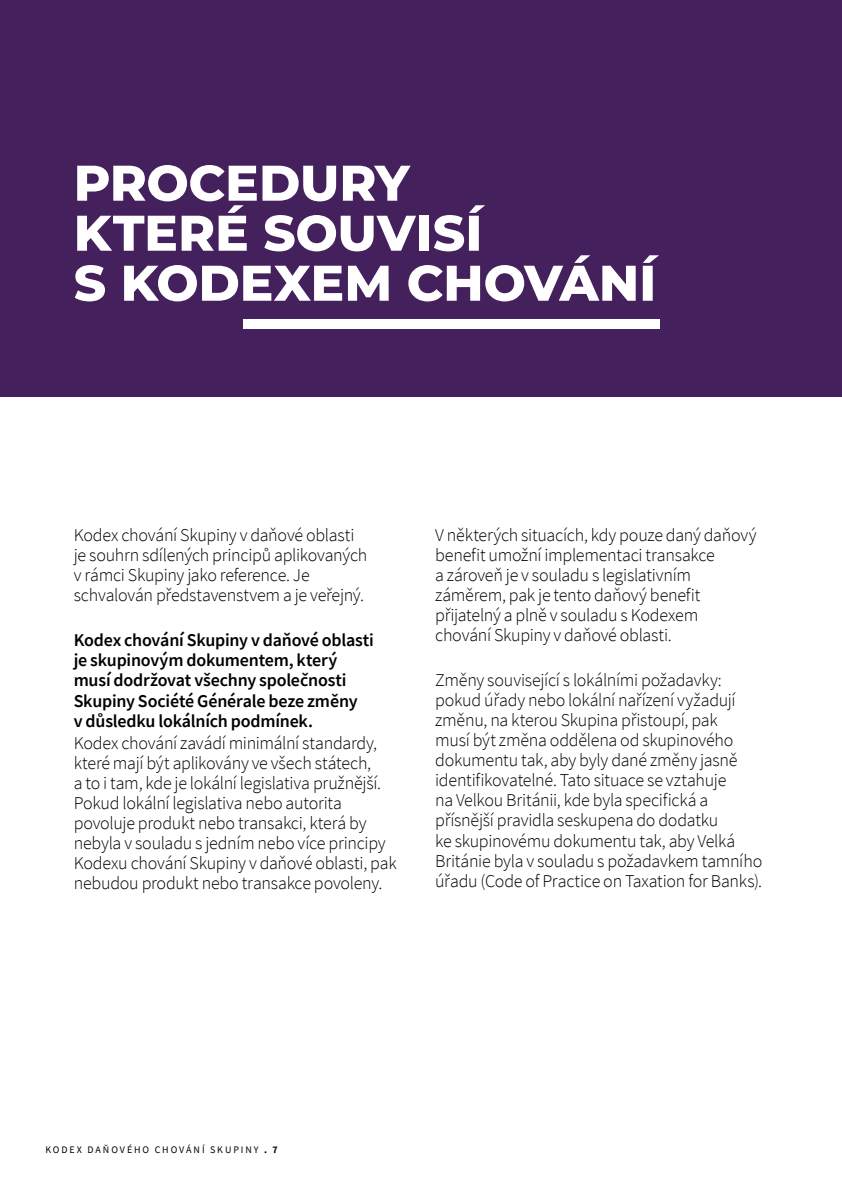
<style>
.page{position:relative;width:842px;height:1191px;background:#fff}
.page>*{position:absolute;margin:0;border:0;box-sizing:border-box;transform-origin:0 0}
.t1{font:800 50px/50px "Montserrat";color:#fff}
.t2{font:300 18px/20px "Source Sans Pro";letter-spacing:-.015em;color:#000}
.t3{font:600 18px/20px "Source Sans Pro";letter-spacing:-.01em;color:#000}
.t4{font:10px "Source Sans Pro";letter-spacing:.19em;color:#000}
.s1{font-weight:700}
</style>
<div class="page">
<div style="left:0;top:0;width:842px;height:397px;background:#44215c"></div>
<div style="left:243px;top:319px;width:416px;height:10px;background:#fff"></div>
<h1 class="t1" style="left:74px;top:155px;width:584px">PROCEDURY<br>KTERÉ SOUVISÍ<br>S KODEXEM CHOVÁNÍ</h1>
<p class="t2" style="left:74px;top:525px;width:295px">Kodex chování Skupiny v daňové oblasti je souhrn sdílených principů aplikovaných v rámci Skupiny jako reference. Je schvalován představenstvem a je veřejný.</p>
<p class="t3" style="left:74px;top:630px;width:302px">Kodex chování Skupiny v daňové oblasti je skupinovým dokumentem, který musí dodržovat všechny společnosti Skupiny Société Générale beze změny<br>v důsledku lokálních podmínek.</p>
<p class="t2" style="left:74px;top:733px;width:324px">Kodex chování zavádí minimální standardy, které mají být aplikovány ve všech státech,<br>a to i tam, kde je lokální legislativa pružnější.<br>Pokud lokální legislativa nebo autorita povoluje produkt nebo transakci, která by nebyla v souladu s jedním nebo více principy Kodexu chování Skupiny v daňové oblasti, pak nebudou produkt nebo transakce povoleny.</p>
<p class="t2" style="left:435px;top:525px;width:323px">V některých situacích, kdy pouze daný daňový benefit umožní implementaci transakce<br>a zároveň je v souladu s legislativním záměrem, pak je tento daňový benefit přijatelný a plně v souladu s Kodexem chování Skupiny v daňové oblasti.</p>
<p class="t2" style="left:435px;top:670px;width:329px">Změny související s lokálními požadavky: pokud úřady nebo lokální nařízení vyžadují změnu, na kterou Skupina přistoupí, pak<br>musí být změna oddělena od skupinového dokumentu tak, aby byly dané změny jasně identifikovatelné. Tato situace se vztahuje<br>na Velkou Británii, kde byla specifická a přísnější pravidla seskupena do dodatku<br>ke skupinovému dokumentu tak, aby Velká Británie byla v souladu s požadavkem tamního úřadu (Code of Practice on Taxation for Banks).</p>
<p class="t4" style="left:45px;top:1143px;width:234px">KODEX DAŇOVÉHO CHOVÁNÍ SKUPINY <span class="s1">. 7</span></p>
</div>
